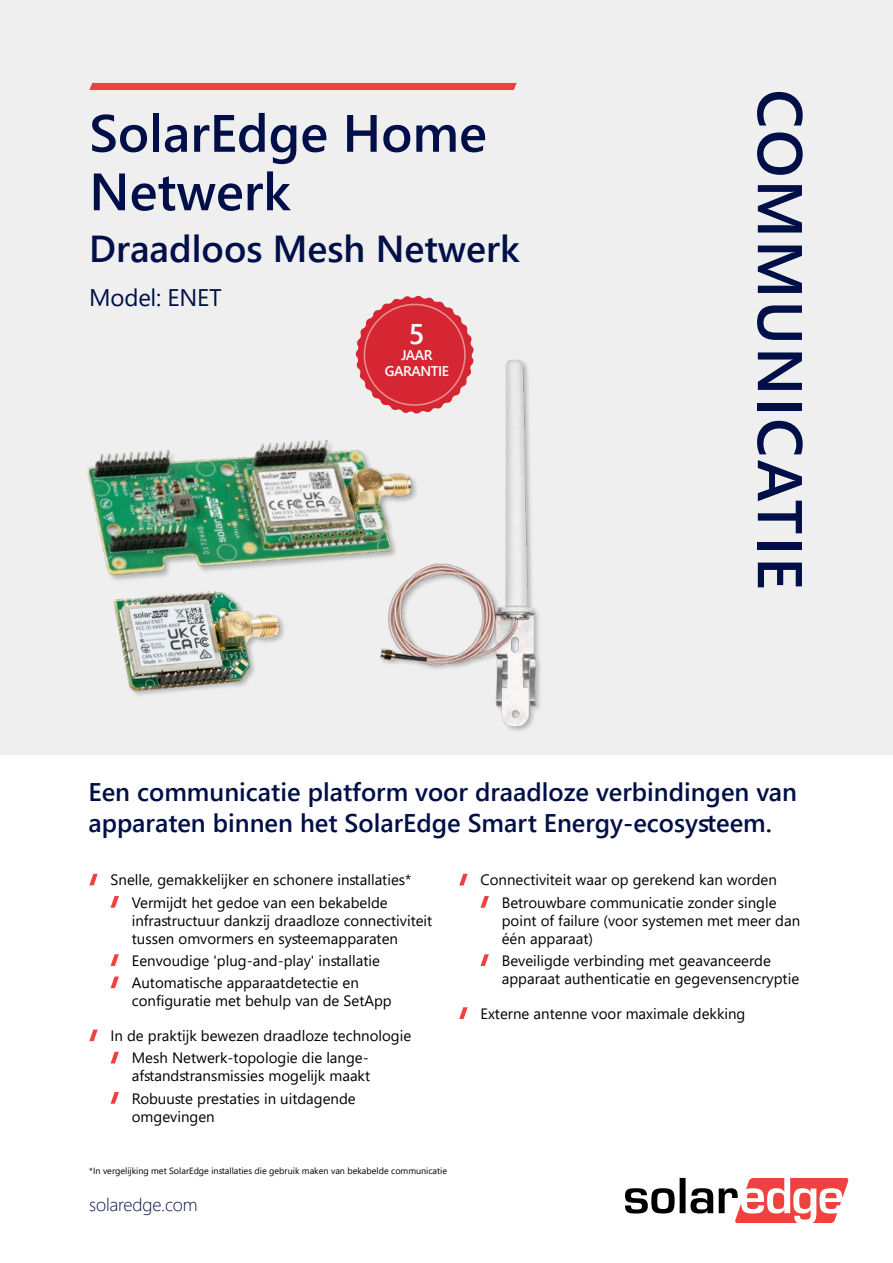
<style>
.page{position:relative;width:893px;height:1263px;background:#fff}
.page>*{position:absolute;margin:0;border:0;box-sizing:border-box;transform-origin:0 0}
.t1{font:600 63px "Segoe UI";letter-spacing:.035em;color:#000f47}
.t2{font:600 52.5px/58.5px "Segoe UI";color:#000f47}
.t3{font:600 37.5px "Segoe UI";color:#000f47}
.t4{font:600 28.5px "Segoe UI";color:#fff}
.t5{font:600 25.5px/30.6px "Segoe UI";color:#000f47}
.t6{font:24px "Segoe UI";letter-spacing:-.01em;color:#000f47}
.t7{font:300 18px "Segoe UI";letter-spacing:-.01em;color:#000f47}
.t8{font:15px/18px "Segoe UI";color:#000}
.t9{font:600 14.1px/15.6px "Segoe UI";letter-spacing:-.03em;color:#fff;text-align:center}
.t10{font:9px "Segoe UI";color:#000}
</style>
<div class="page">
<div style="left:0;top:0;width:893px;height:1249px;background:#efefef"></div>
<div style="left:89px;top:83px;width:428px;height:7px;background:#ef413d"></div>
<svg style="left:372px;top:296px;width:87px;height:20px"></svg>
<div style="left:0;top:756px;width:893px;height:507px;background:#fff"></div>
<svg style="left:625px;top:1178px;width:223px;height:45px"></svg>
<img style="left:380px;top:359px;width:161px;height:372px">
<img style="left:87px;top:316px;width:399px;height:335px">
<img style="left:87px;top:512px;width:267px;height:183px">
<svg style="left:89px;top:874px;width:9px;height:11px"></svg>
<svg style="left:111px;top:896px;width:8px;height:12px"></svg>
<svg style="left:111px;top:954px;width:8px;height:12px"></svg>
<svg style="left:111px;top:976px;width:8px;height:12px"></svg>
<svg style="left:89px;top:1029px;width:9px;height:12px"></svg>
<svg style="left:111px;top:1052px;width:8px;height:11px"></svg>
<svg style="left:111px;top:1092px;width:8px;height:12px"></svg>
<svg style="left:459px;top:874px;width:9px;height:11px"></svg>
<svg style="left:480px;top:896px;width:9px;height:12px"></svg>
<svg style="left:480px;top:954px;width:9px;height:12px"></svg>
<svg style="left:459px;top:1007px;width:9px;height:12px"></svg>
<h2 class="t2" style="left:89px;top:100px;width:399px">SolarEdge Home<br>Netwerk</h2>
<h3 class="t3" style="left:89px;top:213px;width:432px">Draadloos Mesh Netwerk</h3>
<h3 class="t6" style="left:89px;top:275px;width:134px">Model: ENET</h3>
<h3 class="t4" style="left:409px;top:307px;width:17px">5</h3>
<p class="t9" style="left:385px;top:346px;width:66px">JAAR<br>GARANTIE</p>
<h1 class="t1" style="left:840px;top:89px;width:502px;rotate:90deg">COMMUNICATIE</h1>
<h3 class="t5" style="left:89px;top:775px;width:710px">Een communicatie platform voor draadloze verbindingen van apparaten binnen het SolarEdge Smart Energy-ecosysteem.</h3>
<p class="t8" style="left:111px;top:868px;width:302px;line-height:22.2px;text-align:center">Snelle, gemakkelijker en schonere installaties*<br>Vermijdt het gedoe van een bekabelde</p>
<p class="t8" style="left:132px;top:910px;width:302px">infrastructuur dankzij draadloze connectiviteit tussen omvormers en systeemapparaten</p>
<p class="t8" style="left:132px;top:948px;width:250px;line-height:22.2px">Eenvoudige 'plug-and-play' installatie<br>Automatische apparaatdetectie en</p>
<p class="t8" style="left:132px;top:990px;width:261px">configuratie met behulp van de SetApp</p>
<p class="t8" style="left:111px;top:1025px;width:302px">In de praktijk bewezen draadloze technologie</p>
<p class="t8" style="left:132px;top:1066px;width:240px">afstandstransmissies mogelijk maakt</p>
<p class="t8" style="left:480px;top:868px;width:298px;line-height:22.2px;text-align:right">Connectiviteit waar op gerekend kan worden<br>Betrouwbare communicatie zonder single</p>
<p class="t8" style="left:502px;top:910px;width:300px">point of failure (voor systemen met meer dan één apparaat(</p>
<p class="t8" style="left:502px;top:950px;width:299px">Beveiligde verbinding met geavanceerde apparaat authenticatie en gegevensencryptie</p>
<p class="t8" style="left:480px;top:1003px;width:266px">Externe antenne voor maximale dekking</p>
<p class="t8" style="left:132px;top:1048px;width:238px">Mesh Netwerk-topologie die lange-</p>
<p class="t8" style="left:132px;top:1088px;width:225px">Robuuste prestaties in uitdagende omgevingen</p>
<p class="t10" style="left:89px;top:1162px;width:359px">*In vergelijking met SolarEdge installaties die gebruik maken van bekabelde communicatie</p>
<p class="t7" style="left:89px;top:1188px;width:110px">solaredge.com</p>
</div>
